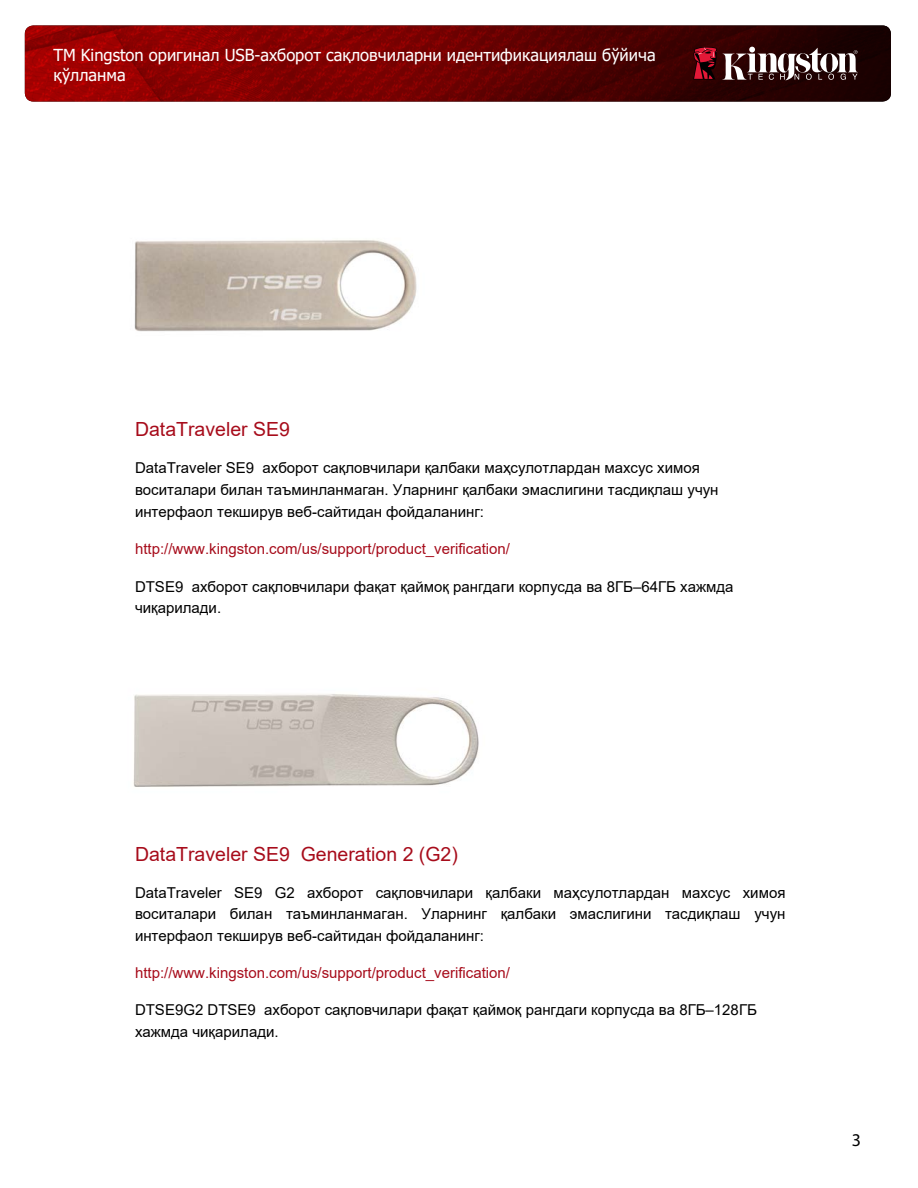
<style>
.page{position:relative;width:918px;height:1188px;background:#fff}
.page>*{position:absolute;margin:0;border:0;box-sizing:border-box;transform-origin:0 0}
.t1{font:19.5px "Arial";color:#a70c1b}
.t2{font:18px "Myriad Pro";color:#000}
.t3{font:16.5px/19.8px "Tahoma";color:#fff}
.t4{font:15px/21.8px "Arial";color:#000}
.t5{font:15px "Arial";color:#a70c1b}
</style>
<div class="page">
<img style="left:25px;top:26px;width:866px;height:76px">
<svg style="left:693px;top:47px;width:165px;height:33px"></svg>
<img style="left:134px;top:240px;width:283px;height:92px">
<img style="left:133px;top:694px;width:346px;height:93px">
<p class="t3" style="left:53px;top:46px;width:604px">TM Kingston оригинал USB-ахборот сақловчиларни идентификациялаш бўйича қўлланма</p>
<h1 class="t1" style="left:135px;top:416px;width:156px">DataTraveler SE9</h1>
<p class="t4" style="left:135px;top:457px;width:585px">DataTraveler SE9 ахборот сақловчилари қалбаки маҳсулотлардан махсус химоя воситалари билан таъминланмаган. Уларнинг қалбаки эмаслигини тасдиқлаш учун интерфаол текширув веб-сайтидан фойдаланинг:</p>
<p class="t5" style="left:135px;top:539px;width:377px">http://www.kingston.com/us/support/product_verification/</p>
<p class="t4" style="left:135px;top:575px;width:600px">DTSE9 ахборот сақловчилари фақат қаймоқ рангдаги корпусда ва 8ГБ–64ГБ хажмда чиқарилади.</p>
<h1 class="t1" style="left:135px;top:841px;width:324px">DataTraveler SE9 Generation 2 (G2)</h1>
<p class="t4" style="left:135px;top:882px;width:652px;text-align:justify">DataTraveler SE9 G2 ахборот сақловчилари қалбаки маҳсулотлардан махсус химоя воситалари билан таъминланмаган. Уларнинг қалбаки эмаслигини тасдиқлаш учун интерфаол текширув веб-сайтидан фойдаланинг:</p>
<p class="t5" style="left:135px;top:962px;width:377px">http://www.kingston.com/us/support/product_verification/</p>
<p class="t4" style="left:135px;top:999px;width:623px">DTSE9G2 DTSE9 ахборот сақловчилари фақат қаймоқ рангдаги корпусда ва 8ГБ–128ГБ хажмда чиқарилади.</p>
<p class="t2" style="left:852px;top:1129px;width:11px">3</p>
</div>
